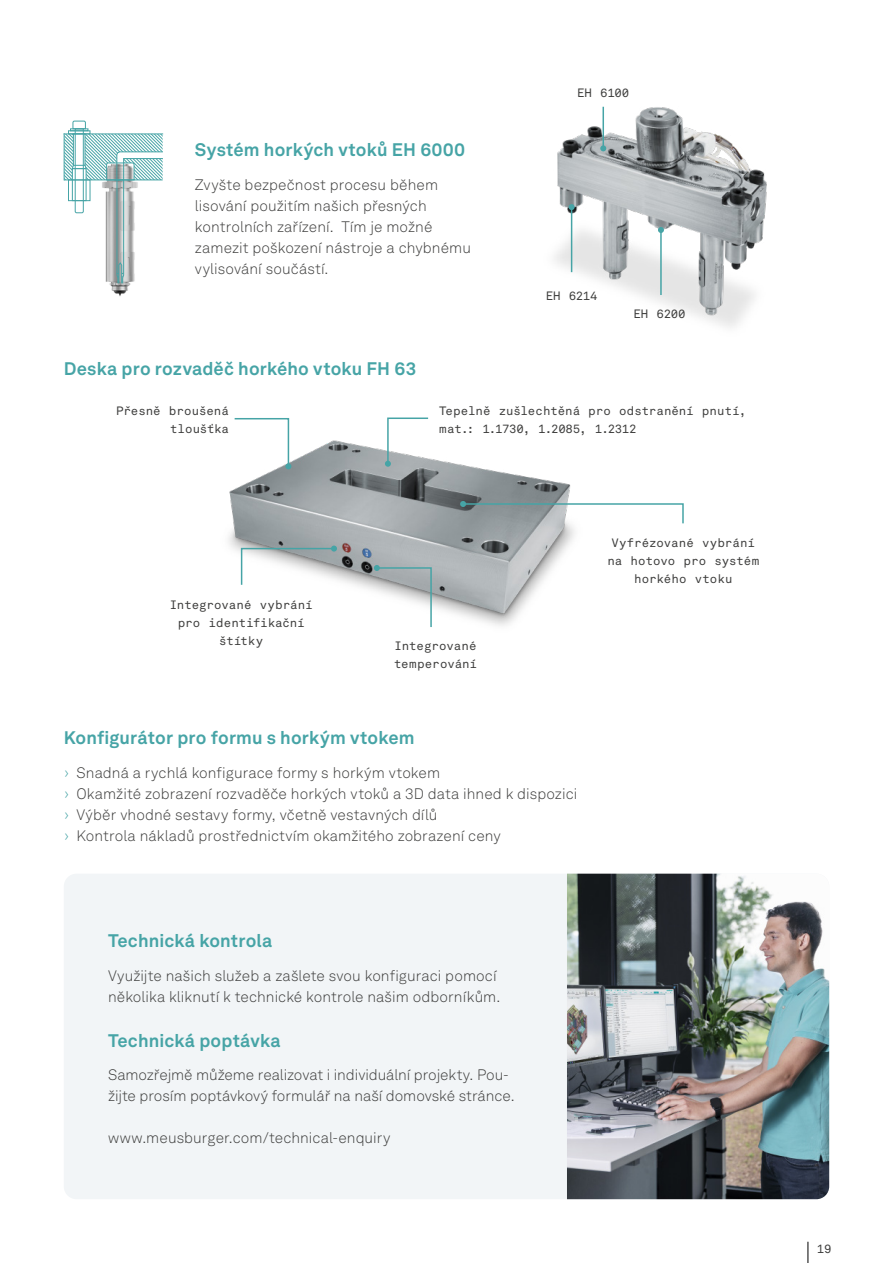
<style>
.page{position:relative;width:893px;height:1263px;background:#fff}
.page>*{position:absolute;margin:0;border:0;box-sizing:border-box;transform-origin:0 0}
.t1{font:700 18px "Akkurat LL";letter-spacing:.01em;color:#46a4a6}
.t2{font:300 15px/21px "Akkurat LL";letter-spacing:.005em;color:#3d3d3c}
.t3{font:12px/18px "Akkurat Mono LL";color:#3d3d3c}
.s1{color:#46a4a6}
</style>
<div class="page">
<svg style="left:808px;top:1242px;width:1px;height:21px"></svg>
<div style="left:64px;top:874px;width:765px;height:325px;background:#f2f5f7;border-radius:13px"></div>
<img style="left:554px;top:106px;width:213px;height:222px">
<img style="left:109px;top:284px;width:22px;height:13px">
<svg style="left:64px;top:121px;width:100px;height:163px"></svg>
<img style="left:228px;top:440px;width:347px;height:186px">
<img style="left:567px;top:874px;width:262px;height:325px">
<hr style="left:660px;top:230px;width:2px;height:65px;background:#46a4a6">
<svg style="left:658px;top:227px;width:6px;height:6px"></svg>
<hr style="left:571px;top:207px;width:1px;height:65px;background:#46a4a6">
<svg style="left:569px;top:204px;width:6px;height:6px"></svg>
<hr style="left:602px;top:107px;width:2px;height:41px;background:#46a4a6">
<svg style="left:600px;top:145px;width:6px;height:6px"></svg>
<svg style="left:460px;top:501px;width:224px;height:24px"></svg>
<svg style="left:240px;top:546px;width:97px;height:40px"></svg>
<svg style="left:374px;top:565px;width:59px;height:62px"></svg>
<svg style="left:233px;top:418px;width:58px;height:51px"></svg>
<svg style="left:385px;top:417px;width:45px;height:50px"></svg>
<p class="t1" style="left:195px;top:136px;width:272px">Systém horkých vtoků EH 6000</p>
<p class="t2" style="left:195px;top:173px;width:278px">Zvyšte bezpečnost procesu během lisování použitím našich přesných kontrolních zařízení. Tím je možné zamezit poškození nástroje a chybnému vylisování součástí.</p>
<p class="t1" style="left:64px;top:355px;width:354px">Deska pro rozvaděč horkého vtoku FH 63</p>
<p class="t3" style="left:577px;top:83px;width:54px">EH 6100</p>
<p class="t3" style="left:546px;top:286px;width:53px">EH 6214</p>
<p class="t3" style="left:633px;top:304px;width:54px">EH 6200</p>
<p class="t3" style="left:116px;top:401px;width:114px;text-align:right">Přesně broušená tloušťka</p>
<p class="t3" style="left:170px;top:595px;width:144px;text-align:center">Integrované vybrání pro identifikační štítky</p>
<p class="t3" style="left:439px;top:401px;width:309px">Tepelně zušlechtěná pro odstranění pnutí, mat.: 1.1730, 1.2085, 1.2312</p>
<p class="t3" style="left:394px;top:636px;width:85px">Integrované temperování</p>
<p class="t3" style="left:607px;top:533px;width:153px;text-align:center">Vyfrézované vybrání na hotovo pro systém horkého vtoku</p>
<p class="t1" style="left:64px;top:724px;width:352px">Konfigurátor pro formu s horkým vtokem</p>
<p class="t2" style="left:65px;top:762px;width:514px"><span class="s1">›</span> Snadná a rychlá konfigurace formy s horkým vtokem<br><span class="s1">›</span> Okamžité zobrazení rozvaděče horkých vtoků a 3D data ihned k dispozici <span class="s1">›</span> Výběr vhodné sestavy formy, včetně vestavných dílů<br><span class="s1">›</span> Kontrola nákladů prostřednictvím okamžitého zobrazení ceny</p>
<p class="t1" style="left:108px;top:926px;width:166px">Technická kontrola</p>
<p class="t2" style="left:108px;top:964px;width:394px">Využijte našich služeb a zašlete svou konfiguraci pomocí několika kliknutí k technické kontrole našim odborníkům.</p>
<p class="t1" style="left:108px;top:1026px;width:174px">Technická poptávka</p>
<p class="t2" style="left:108px;top:1064px;width:408px">Samozřejmě můžeme realizovat i individuální projekty. Pou&shy;žijte prosím poptávkový formulář na naší domovské stránce.</p>
<p class="t2" style="left:108px;top:1127px;width:284px">www.meusburger.com/technical-enquiry</p>
<p class="t3" style="left:817px;top:1239px;width:16px">19</p>
</div>
